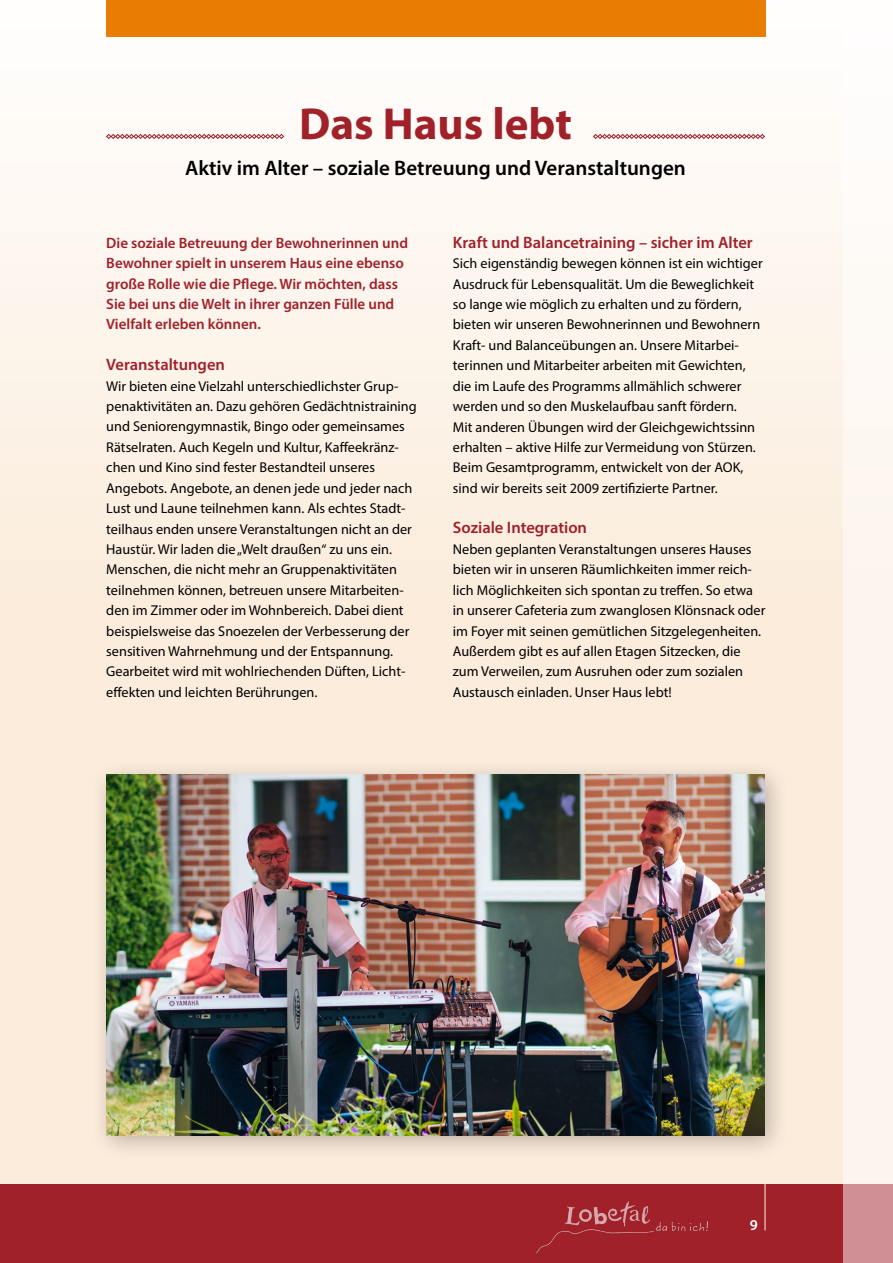
<style>
.page{position:relative;width:893px;height:1263px;background:#fbecdc}
.page>*{position:absolute;margin:0;border:0;box-sizing:border-box;transform-origin:0 0}
.t1{font:700 45px "Myriad Pro";color:#a0212a}
.t2{font:600 21px "Myriad Pro";color:#000}
.t3{font:600 16.5px "Myriad Pro";color:#a0212a}
.t4{font:600 15px/20.4px "Myriad Pro";color:#a0212a}
.t5{font:600 15px "Myriad Pro";color:#fff}
.t6{font:14.25px/20.4px "Myriad Pro";color:#000}
</style>
<div class="page">
<div style="left:0;top:0;width:893px;height:625px;background:linear-gradient(to bottom,#fffdfc,#fbecdc)"></div>
<div style="left:0;top:1184px;width:893px;height:79px;background:#a0212a"></div>
<img style="left:537px;top:1201px;width:171px;height:51px">
<div style="left:106px;top:0;width:659px;height:36px;background:#e97c02"></div>
<hr style="left:765px;top:1184px;width:1px;height:46px;background:#fbecdc">
<svg style="left:106px;top:134px;width:178px;height:5px"></svg>
<svg style="left:593px;top:134px;width:172px;height:5px"></svg>
<svg style="left:843px;top:0;width:50px;height:1263px;background:#f9f0eb"></svg>
<div style="left:90px;top:758px;width:700px;height:403px;background:#000;opacity:.25"></div>
<img style="left:106px;top:775px;width:659px;height:360px">
<h1 class="t1" style="left:299px;top:94px;width:274px">Das Haus lebt</h1>
<h2 class="t2" style="left:185px;top:155px;width:502px">Aktiv im Alter – soziale Betreuung und Veranstaltungen</h2>
<p class="t4" style="left:106px;top:232px;width:303px">Die soziale Betreuung der Bewohnerinnen und Bewohner spielt in unserem Haus eine ebenso große Rolle wie die Pflege. Wir möchten, dass Sie bei uns die Welt in ihrer ganzen Fülle und Vielfalt erleben können.</p>
<p class="t3" style="left:106px;top:354px;width:120px">Veranstaltungen</p>
<p class="t6" style="left:106px;top:375px;width:312px">Wir bieten eine Vielzahl unterschiedlichster Grup&shy;penaktivitäten an. Dazu gehören Gedächtnistraining und Seniorengymnastik, Bingo oder gemeinsames Rätselraten. Auch Kegeln und Kultur, Kaffeekränz&shy;chen und Kino sind fester Bestandteil unseres Angebots. Angebote, an denen jede und jeder nach Lust und Laune teilnehmen kann. Als echtes Stadt&shy;teilhaus enden unsere Veranstaltungen nicht an der Haustür. Wir laden die „Welt draußen“ zu uns ein.<br>Menschen, die nicht mehr an Gruppenaktivitäten teilnehmen können, betreuen unsere Mitarbeiten&shy;den im Zimmer oder im Wohnbereich. Dabei dient beispielsweise das Snoezelen der Verbesserung der sensitiven Wahrnehmung und der Entspannung.<br>Gearbeitet wird mit wohlriechenden Düften, Licht&shy;effekten und leichten Berührungen.</p>
<p class="t3" style="left:453px;top:232px;width:301px">Kraft und Balancetraining – sicher im Alter</p>
<p class="t6" style="left:453px;top:253px;width:311px">Sich eigenständig bewegen können ist ein wichtiger Ausdruck für Lebensqualität. Um die Beweglichkeit so lange wie möglich zu erhalten und zu fördern, bieten wir unseren Bewohnerinnen und Bewohnern Kraft- und Balanceübungen an. Unsere Mitarbei&shy;terinnen und Mitarbeiter arbeiten mit Gewichten, die im Laufe des Programms allmählich schwerer werden und so den Muskelaufbau sanft fördern.<br>Mit anderen Übungen wird der Gleichgewichtssinn erhalten – aktive Hilfe zur Vermeidung von Stürzen.<br>Beim Gesamtprogramm, entwickelt von der AOK, sind wir bereits seit 2009 zertifizierte Partner.</p>
<p class="t3" style="left:453px;top:517px;width:136px">Soziale Integration</p>
<p class="t6" style="left:453px;top:539px;width:314px">Neben geplanten Veranstaltungen unseres Hauses bieten wir in unseren Räumlichkeiten immer reich&shy;lich Möglichkeiten sich spontan zu treffen. So etwa in unserer Cafeteria zum zwanglosen Klönsnack oder im Foyer mit seinen gemütlichen Sitzgelegenheiten.<br>Außerdem gibt es auf allen Etagen Sitzecken, die zum Verweilen, zum Ausruhen oder zum sozialen Austausch einladen. Unser Haus lebt!</p>
<p class="t5" style="left:750px;top:1215px;width:10px">9</p>
</div>
